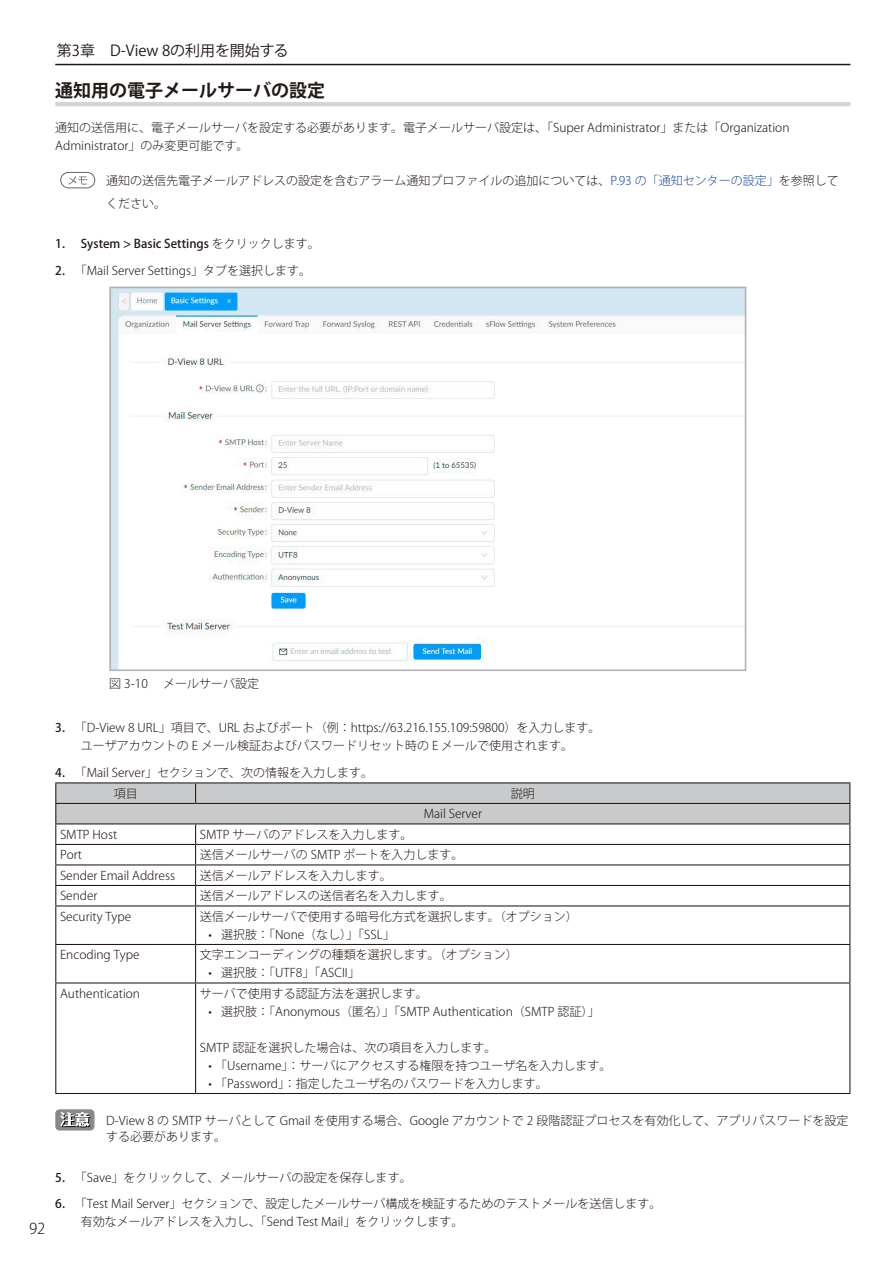
<style>
.page{position:relative;width:893px;height:1263px;background:#fff}
.page>*{position:absolute;margin:0;border:0;box-sizing:border-box;transform-origin:0 0}
.t1{font:700 18px "Koz Go Pro";color:#231916}
.t2{font:15px "Koz Go Pro";color:#231916}
.t3{font:300 15px "Koz Go Pro";color:#231916}
.t4{font:300 12px/18px "Koz Go Pro";color:#231916}
.t5{font:500 12px "Koz Go Pro";color:#231916}
.s1{color:#1b4a9e}
.s2{font-weight:300}
.s3{font-weight:500}
</style>
<div class="page">
<hr style="left:55px;top:64px;width:795px;height:1px;background:#231916">
<hr style="left:55px;top:102px;width:795px;height:4px;background:#d5d5d6">
<svg style="left:68px;top:176px;width:19px;height:9px"></svg>
<div style="left:60px;top:172px;width:35px;height:16px;border:1px solid #666565;border-radius:8px"></div>
<img style="left:112px;top:290px;width:631px;height:378px">
<div style="left:109px;top:287px;width:637px;height:384px;border:2px solid #b5b5b6"></div>
<hr style="left:55px;top:782px;width:141px;height:1px;background:#231916">
<hr style="left:196px;top:782px;width:654px;height:1px;background:#231916">
<svg style="left:55px;top:783px;width:795px;height:122px"></svg>
<hr style="left:55px;top:905px;width:141px;height:1px;background:#231916">
<hr style="left:55px;top:906px;width:1px;height:38px;background:#231916">
<hr style="left:196px;top:905px;width:654px;height:1px;background:#231916">
<hr style="left:195px;top:906px;width:1px;height:38px;background:#231916">
<hr style="left:849px;top:906px;width:1px;height:38px;background:#231916">
<hr style="left:55px;top:944px;width:141px;height:1px;background:#231916">
<hr style="left:55px;top:945px;width:1px;height:37px;background:#231916">
<hr style="left:196px;top:944px;width:654px;height:1px;background:#231916">
<hr style="left:195px;top:945px;width:1px;height:37px;background:#231916">
<hr style="left:849px;top:945px;width:1px;height:37px;background:#231916">
<hr style="left:55px;top:982px;width:141px;height:1px;background:#231916">
<hr style="left:55px;top:983px;width:1px;height:110px;background:#231916">
<hr style="left:196px;top:982px;width:654px;height:1px;background:#231916">
<hr style="left:195px;top:983px;width:1px;height:110px;background:#231916">
<hr style="left:849px;top:983px;width:1px;height:110px;background:#231916">
<hr style="left:55px;top:1093px;width:141px;height:1px;background:#231916">
<hr style="left:196px;top:1093px;width:654px;height:1px;background:#231916">
<div style="left:55px;top:1109px;width:39px;height:21px;background:#898989;border-radius:4px"></div>
<svg style="left:60px;top:1112px;width:31px;height:15px"></svg>
<p class="t2" style="left:57px;top:40px;width:233px">第3章　D-View 8の利用を開始する</p>
<h1 class="t1" style="left:55px;top:78px;width:272px">通知用の電子メールサーバの設定</h1>
<p class="t4" style="left:55px;top:118px;width:736px">通知の送信用に、電子メールサーバを設定する必要があります。電子メールサーバ設定は、「Super Administrator」または「Organization<br>Administrator」のみ変更可能です。</p>
<p class="t4" style="left:106px;top:169px;width:734px;line-height:22.6px">通知の送信先電子メールアドレスの設定を含むアラーム通知プロファイルの追加については、<span class="s1">P.93 の「通知センターの設定」</span>を参照してください。</p>
<p class="t5" style="left:55px;top:236px;width:266px">1. System &gt; Basic Settings <span class="s2">をクリックします。</span></p>
<p class="t4" style="left:55px;top:262px;width:257px"><span class="s3">2.</span> 「Mail Server Settings」タブを選択します。</p>
<p class="t3" style="left:29px;top:1218px;width:18px">92</p>
<p class="t4" style="left:109px;top:674px;width:40px">図 3-10</p>
<p class="t4" style="left:163px;top:674px;width:98px">メールサーバ設定</p>
<p class="t4" style="left:55px;top:719px;width:547px;text-align:center"><span class="s3">3.</span> 「D-View 8 URL」項目で、URL およびポート（例：https://63.216.155.109:59800）を入力します。ユーザアカウントの E メール検証およびパスワードリセット時の E メールで使用されます。</p>
<p class="t4" style="left:114px;top:762px;width:261px;line-height:21px;text-indent:-58px"><span class="s3">4.</span> 「Mail Server」セクションで、次の情報を入力します。項目</p>
<p class="t4" style="left:511px;top:784px;width:25px">説明</p>
<p class="t4" style="left:424px;top:805px;width:60px">Mail Server</p>
<p class="t4" style="left:60px;top:825px;width:59px">SMTP Host</p>
<p class="t4" style="left:200px;top:825px;width:214px">SMTP サーバのアドレスを入力します。</p>
<p class="t4" style="left:60px;top:846px;width:23px">Port</p>
<p class="t4" style="left:200px;top:846px;width:265px">送信メールサーバの SMTP ポートを入力します。</p>
<p class="t4" style="left:60px;top:866px;width:116px">Sender Email Address</p>
<p class="t4" style="left:200px;top:866px;width:193px">送信メールアドレスを入力します。</p>
<p class="t4" style="left:60px;top:887px;width:39px">Sender</p>
<p class="t4" style="left:200px;top:887px;width:253px">送信メールアドレスの送信者名を入力します。</p>
<p class="t4" style="left:60px;top:907px;width:73px">Security Type</p>
<p class="t4" style="left:200px;top:907px;width:379px">送信メールサーバで使用する暗号化方式を選択します。（オプション）</p>
<p class="t4" style="left:208px;top:925px;width:188px">• 選択肢：「None（なし）」「SSL」</p>
<p class="t4" style="left:60px;top:946px;width:81px">Encoding Type</p>
<p class="t4" style="left:200px;top:946px;width:319px">文字エンコーディングの種類を選択します。（オプション）</p>
<p class="t4" style="left:208px;top:964px;width:153px">• 選択肢：「UTF8」「ASCII」</p>
<p class="t4" style="left:60px;top:984px;width:81px">Authentication</p>
<p class="t4" style="left:200px;top:984px;width:229px">サーバで使用する認証方法を選択します。</p>
<p class="t4" style="left:208px;top:1002px;width:392px">• 選択肢：「Anonymous（匿名）」「SMTP Authentication（SMTP 認証）」</p>
<p class="t4" style="left:200px;top:1038px;width:298px">SMTP 認証を選択した場合は、次の項目を入力します。</p>
<p class="t4" style="left:208px;top:1056px;width:405px">• 「Username」：サーバにアクセスする権限を持つユーザ名を入力します。</p>
<p class="t4" style="left:208px;top:1074px;width:341px">• 「Password」：指定したユーザ名のパスワードを入力します。</p>
<p class="t4" style="left:106px;top:1113px;width:743px;line-height:15.8px">D-View 8 の SMTP サーバとして Gmail を使用する場合、Google アカウントで 2 段階認証プロセスを有効化して、アプリパスワードを設定する必要があります。</p>
<p class="t4" style="left:55px;top:1168px;width:358px"><span class="s3">5.</span> 「Save」をクリックして、メールサーバの設定を保存します。</p>
<p class="t4" style="left:81px;top:1195px;width:582px;text-indent:-26px"><span class="s3">6.</span> 「Test Mail Server」セクションで、設定したメールサーバ構成を検証するためのテストメールを送信します。有効なメールアドレスを入力し、「Send Test Mail」をクリックします。</p>
</div>
